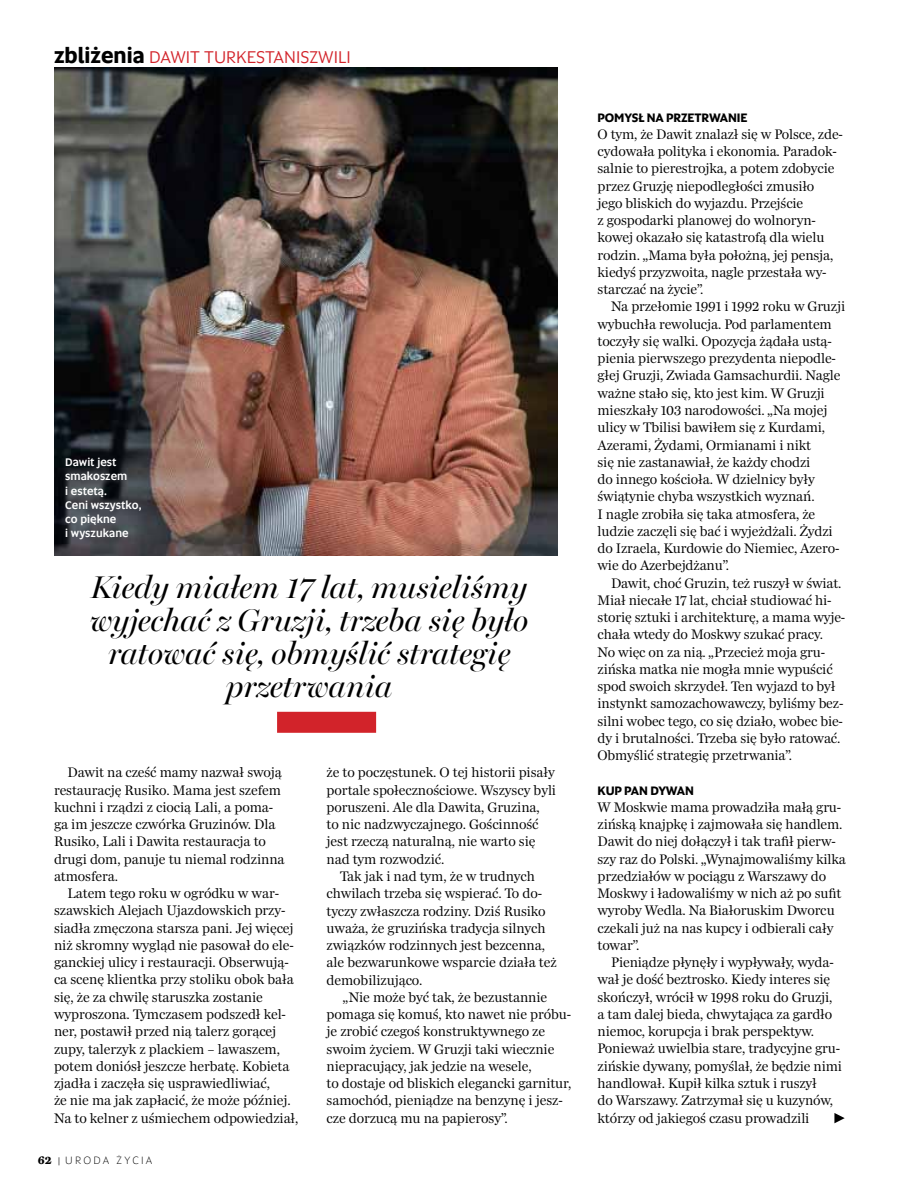
<style>
.page{position:relative;width:915px;height:1191px;background:#fff}
.page>*{position:absolute;margin:0;border:0;box-sizing:border-box;transform-origin:0 0}
.t1{font:italic 31.5px/33px "Miller Banner WGL";color:#000;text-align:center}
.t2{font:700 21.3px "Altis";color:#000}
.t3{font:17.7px "Altis";color:#d2232a}
.t4{font:14.25px/17.2px "Miller Daily One CE";letter-spacing:-.01em;color:#000}
.t5{font:700 12.3px "Altis";letter-spacing:-.01em;color:#000}
.t6{font:500 11.25px/14.2px "Altis";color:#fff}
.t7{font:300 11.25px "Altis";letter-spacing:.2em;color:#000}
.s1{font-weight:400;font-size:17.7px;color:#d2232a}
.s2{font-family:"Miller Daily One CE";font-weight:700}
.s3{font-weight:400;font-size:9px}
</style>
<div class="page">
<div style="left:277px;top:712px;width:99px;height:21px;background:#d2232a"></div>
<img style="left:54px;top:68px;width:503px;height:487px">
<svg style="left:834px;top:1113px;width:10px;height:10px"></svg>
<h2 class="t2" style="left:54px;top:40px;width:106px">ZBLIŻENIA <span class="s1">DAWIT</span></h2>
<p class="t3" style="left:204px;top:45px;width:11px">TURKESTANIS</p>
<p class="t3" style="left:309px;top:45px;width:18px">ZWILI</p>
<p class="t6" style="left:65px;top:454px;width:78px">Dawit jest smakoszem<br>i estetą.<br>Ceni wszystko, co piękne<br>i wyszukane</p>
<h1 class="t1" style="left:90px;top:568px;width:439px">Kiedy miałem 17 lat, musieliśmy wyjechać z Gruzji, trzeba się było ratować się, obmyślić strategię przetrwania</h1>
<p class="t4" style="left:54px;top:764px;width:232px;text-indent:13px">Dawit na cześć mamy nazwał swoją restaurację Rusiko. Mama jest szefem kuchni i rządzi z ciocią Lali, a poma&shy;ga im jeszcze czwórka Gruzinów. Dla<br>Rusiko, Lali i Dawita restauracja to drugi dom, panuje tu niemal rodzinna atmosfera.</p>
<p class="t4" style="left:54px;top:885px;width:246px;text-indent:13px">Latem tego roku w ogródku w war&shy;szawskich Alejach Ujazdowskich przy&shy;siadła zmęczona starsza pani. Jej więcej niż skromny wygląd nie pasował do ele&shy;ganckiej ulicy i restauracji. Obserwują&shy;ca scenę klientka przy stoliku obok bała się, że za chwilę staruszka zostanie wyproszona. Tymczasem podszedł kel&shy;ner, postawił przed nią talerz gorącej zupy, talerzyk z plackiem – lawaszem, potem doniósł jeszcze herbatę. Kobieta zjadła i zaczęła się usprawiedliwiać,<br>że nie ma jak zapłacić, że może później.<br>Na to kelner z uśmiechem odpowiedział,</p>
<p class="t7" style="left:38px;top:1152px;width:116px"><span class="s2">62</span> <span class="s3">|</span> URODA ŻYCIA</p>
<p class="t4" style="left:326px;top:764px;width:231px">że to poczęstunek. O tej historii pisały portale społecznościowe. Wszyscy byli poruszeni. Ale dla Dawita, Gruzina,<br>to nic nadzwyczajnego. Gościnność jest rzeczą naturalną, nie warto się nad tym rozwodzić.</p>
<p class="t4" style="left:326px;top:868px;width:231px;text-indent:13px">Tak jak i nad tym, że w trudnych chwilach trzeba się wspierać. To do&shy;tyczy zwłaszcza rodziny. Dziś Rusiko uważa, że gruzińska tradycja silnych związków rodzinnych jest bezcenna, ale bezwarunkowe wsparcie działa też demobilizująco.</p>
<p class="t4" style="left:326px;top:989px;width:246px;text-indent:17px">„Nie może być tak, że bezustannie pomaga się komuś, kto nawet nie próbu&shy;je zrobić czegoś konstruktywnego ze swoim życiem. W Gruzji taki wiecznie niepracujący, jak jedzie na wesele,<br>to dostaje od bliskich elegancki garnitur, samochód, pieniądze na benzynę i jesz&shy;cze dorzucą mu na papierosy”.</p>
<p class="t5" style="left:597px;top:108px;width:151px">POMYSŁ NA PRZETRWANIE</p>
<p class="t4" style="left:597px;top:126px;width:247px">O tym, że Dawit znalazł się w Polsce, zde&shy;cydowała polityka i ekonomia. Paradok&shy;salnie to pierestrojka, a potem zdobycie przez Gruzję niepodległości zmusiło jego bliskich do wyjazdu. Przejście<br>z gospodarki planowej do wolnoryn&shy;kowej okazało się katastrofą dla wielu rodzin. „Mama była położną, jej pensja, kiedyś przyzwoita, nagle przestała wy&shy;starczać na życie”.</p>
<p class="t4" style="left:597px;top:298px;width:249px;text-indent:13px">Na przełomie 1991 i 1992 roku w Gruzji wybuchła rewolucja. Pod parlamentem toczyły się walki. Opozycja żądała ustą&shy;pienia pierwszego prezydenta niepodle&shy;głej Gruzji, Zwiada Gamsachurdii. Nagle ważne stało się, kto jest kim. W Gruzji mieszkały 103 narodowości. „Na mojej ulicy w Tbilisi bawiłem się z Kurdami, Azerami, Żydami, Ormianami i nikt<br>się nie zastanawiał, że każdy chodzi<br>do innego kościoła. W dzielnicy były świątynie chyba wszystkich wyznań.<br>I nagle zrobiła się taka atmosfera, że ludzie zaczęli się bać i wyjeżdżali. Żydzi do Izraela, Kurdowie do Niemiec, Azero&shy;wie do Azerbejdżanu”.</p>
<p class="t4" style="left:597px;top:575px;width:249px;text-indent:13px">Dawit, choć Gruzin, też ruszył w świat.<br>Miał niecałe 17 lat, chciał studiować hi&shy;storię sztuki i architekturę, a mama wyje&shy;chała wtedy do Moskwy szukać pracy.<br>No więc on za nią. „Przecież moja gru&shy;zińska matka nie mogła mnie wypuścić spod swoich skrzydeł. Ten wyjazd to był instynkt samozachowawczy, byliśmy bez&shy;silni wobec tego, co się działo, wobec bie&shy;dy i brutalności. Trzeba się było ratować.<br>Obmyślić strategię przetrwania”.</p>
<p class="t5" style="left:597px;top:781px;width:98px">KUP PAN DYWAN</p>
<p class="t4" style="left:597px;top:799px;width:250px">W Moskwie mama prowadziła małą gru&shy;zińską knajpkę i zajmowała się handlem.<br>Dawit do niej dołączył i tak trafił pierw&shy;szy raz do Polski. „Wynajmowaliśmy kilka przedziałów w pociągu z Warszawy do Moskwy i ładowaliśmy w nich aż po sufit wyroby Wedla. Na Białoruskim Dworcu czekali już na nas kupcy i odbierali cały towar”.</p>
<p class="t4" style="left:597px;top:954px;width:246px;text-indent:13px">Pieniądze płynęły i wypływały, wyda&shy;wał je dość beztrosko. Kiedy interes się skończył, wrócił w 1998 roku do Gruzji, a tam dalej bieda, chwytająca za gardło niemoc, korupcja i brak perspektyw.<br>Ponieważ uwielbia stare, tradycyjne gru&shy;zińskie dywany, pomyślał, że będzie nimi handlował. Kupił kilka sztuk i ruszył<br>do Warszawy. Zatrzymał się u kuzynów, którzy od jakiegoś czasu prowadzili</p>
</div>
